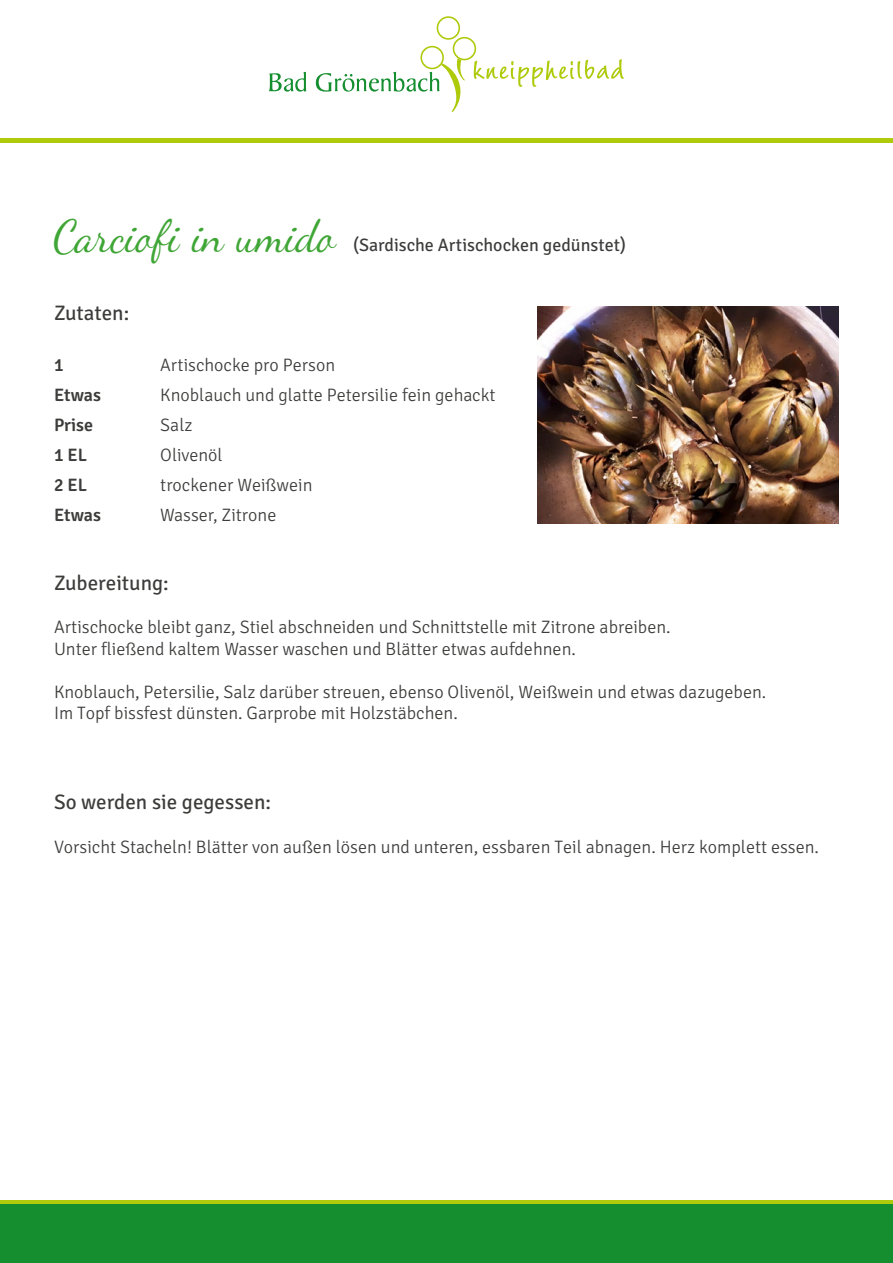
<style>
.page{position:relative;width:893px;height:1263px;background:#fff}
.page>*{position:absolute;margin:0;border:0;box-sizing:border-box;transform-origin:0 0}
.Überschrift{font:45px "Dancing Script OT";color:#3fa535}
.ZWÜ{font:21px "Signika Negative";color:#3c3c3b}
.Fließtext{font:300 18px "Signika Negative";color:#3c3c3b}
.Überschrift-2{font:18px "Signika Negative";color:#3c3c3b}
.Fließtext-2{font:600 18px "Signika Negative";color:#3c3c3b}
</style>
<div class="page">
<hr style="left:0;top:1200px;width:893px;height:4px;background:#afca0b">
<div style="left:0;top:1204px;width:893px;height:59px;background:#158e30"></div>
<svg style="left:269px;top:16px;width:355px;height:96px"></svg>
<div style="left:0;top:138px;width:893px;height:5px;background:#afca0b"></div>
<img style="left:537px;top:306px;width:302px;height:217px">
<p class="Überschrift" style="left:54px;top:210px;width:284px">Carciofi in umido</p>
<p class="Überschrift-2" style="left:353px;top:235px;width:274px">(Sardische Artischocken gedünstet)</p>
<p class="ZWÜ" style="left:54px;top:301px;width:77px">Zutaten:</p>
<p class="Fließtext-2" style="left:54px;top:355px;width:11px">1</p>
<p class="Fließtext" style="left:160px;top:356px;width:176px">Artischocke pro Person</p>
<p class="Fließtext-2" style="left:54px;top:385px;width:48px">Etwas</p>
<p class="Fließtext" style="left:160px;top:386px;width:337px">Knoblauch und glatte Petersilie fein gehackt</p>
<p class="Fließtext-2" style="left:54px;top:415px;width:41px">Prise</p>
<p class="Fließtext" style="left:160px;top:416px;width:34px">Salz</p>
<p class="Fließtext-2" style="left:54px;top:445px;width:35px">1 EL</p>
<p class="Fließtext" style="left:160px;top:446px;width:64px">Olivenöl</p>
<p class="Fließtext-2" style="left:54px;top:475px;width:35px">2 EL</p>
<p class="Fließtext" style="left:160px;top:476px;width:154px">trockener Weißwein</p>
<p class="Fließtext-2" style="left:54px;top:505px;width:48px">Etwas</p>
<p class="Fließtext" style="left:160px;top:506px;width:118px">Wasser, Zitrone</p>
<p class="ZWÜ" style="left:54px;top:571px;width:116px">Zubereitung:</p>
<p class="Fließtext" style="left:54px;top:617px;width:618px">Artischocke bleibt ganz, Stiel abschneiden und Schnittstelle mit Zitrone abreiben.</p>
<p class="Fließtext" style="left:54px;top:639px;width:523px">Unter fließend kaltem Wasser waschen und Blätter etwas aufdehnen.</p>
<p class="Fließtext" style="left:54px;top:682px;width:714px">Knoblauch, Petersilie, Salz darüber streuen, ebenso Olivenöl, Weißwein und etwas dazugeben.</p>
<p class="Fließtext" style="left:54px;top:704px;width:405px">Im Topf bissfest dünsten. Garprobe mit Holzstäbchen.</p>
<p class="ZWÜ" style="left:54px;top:790px;width:219px">So werden sie gegessen:</p>
<p class="Fließtext" style="left:54px;top:837px;width:766px">Vorsicht Stacheln! Blätter von außen lösen und unteren, essbaren Teil abnagen. Herz komplett essen.</p>
</div>
